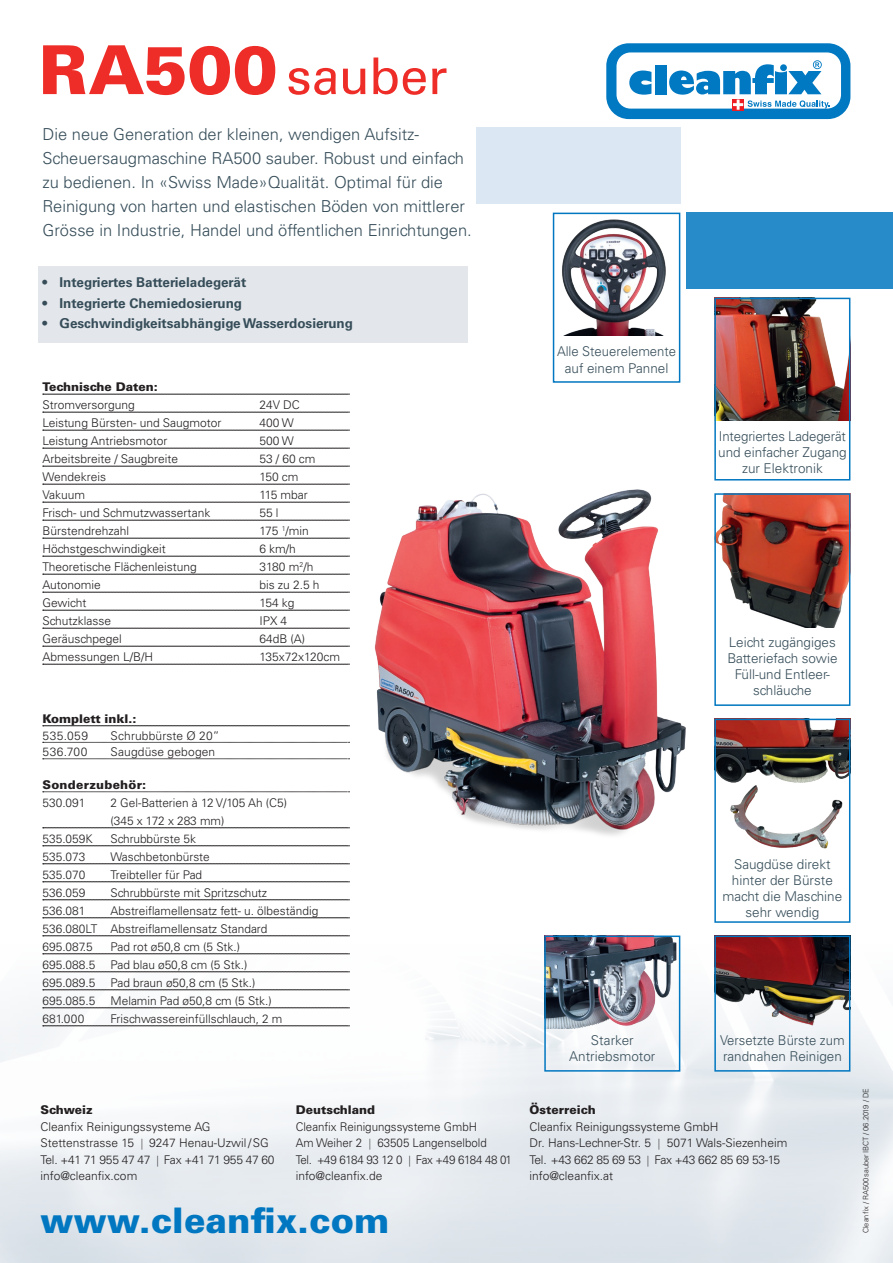
<style>
.page{position:relative;width:893px;height:1263px;background:#fff}
.page>*{position:absolute;margin:0;border:0;box-sizing:border-box;transform-origin:0 0}
.t1{font:50.7px "Univers LT Std";letter-spacing:-.01em;color:#ee2d28}
.t2{font:900 35.25px "Univers LT Std";color:#0077c0}
.t3{font:300 16.5px/24px "Univers LT Std";color:#364d59}
.t4{font:300 13.5px/16.2px "Univers LT Std";color:#364d59;text-align:center}
.t5{font:700 13.5px "Univers LT Std";color:#364d59}
.t6{font:300 12px/16.5px "Univers LT Std";color:#231f20}
.t7{font:300 12px/16.5px "Univers LT Std";color:#231f20;scale:.96 1}
.t8{font:900 12px "Univers LT Std";color:#231f20}
.t9{font:900 12px "Univers LT Std";letter-spacing:.02em;color:#231f20}
.t10{font:300 7.5px "Univers LT Std";color:#231f20}
.s1{font-weight:900;font-size:67.5px}
</style>
<div class="page">
<img style="left:0;top:763px;width:893px;height:500px">
<img style="left:717px;top:938px;width:130px;height:90px">
<img style="left:547px;top:938px;width:130px;height:91px">
<img style="left:717px;top:722px;width:130px;height:140px">
<img style="left:717px;top:301px;width:130px;height:120px">
<img style="left:717px;top:496px;width:130px;height:132px">
<div style="left:476px;top:128px;width:204px;height:76px;background:#dce7f4"></div>
<div style="left:38px;top:266px;width:430px;height:76px;background:#e3e7eb"></div>
<svg style="left:606px;top:43px;width:244px;height:76px"></svg>
<div style="left:686px;top:213px;width:207px;height:76px;background:#278bc9"></div>
<img style="left:360px;top:489px;width:339px;height:357px">
<div style="left:553px;top:213px;width:127px;height:170px;background:#fff;border:2px solid #0077c0"></div>
<div style="left:714px;top:493px;width:136px;height:213px;border:2px solid #0077c0"></div>
<div style="left:714px;top:298px;width:136px;height:182px;border:2px solid #0077c0"></div>
<div style="left:714px;top:935px;width:136px;height:136px;border:2px solid #0077c0"></div>
<div style="left:544px;top:935px;width:136px;height:136px;border:2px solid #0077c0"></div>
<div style="left:714px;top:719px;width:136px;height:204px;border:2px solid #0077c0"></div>
<img style="left:553px;top:213px;width:127px;height:123px">
<svg style="left:43px;top:394px;width:307px;height:1px"></svg>
<svg style="left:43px;top:412px;width:307px;height:1px"></svg>
<svg style="left:43px;top:430px;width:307px;height:1px"></svg>
<svg style="left:43px;top:448px;width:307px;height:1px"></svg>
<svg style="left:43px;top:466px;width:307px;height:1px"></svg>
<svg style="left:43px;top:484px;width:307px;height:1px"></svg>
<svg style="left:43px;top:502px;width:307px;height:1px"></svg>
<svg style="left:43px;top:520px;width:307px;height:1px"></svg>
<svg style="left:43px;top:538px;width:307px;height:1px"></svg>
<svg style="left:43px;top:556px;width:307px;height:1px"></svg>
<svg style="left:43px;top:574px;width:307px;height:1px"></svg>
<svg style="left:43px;top:592px;width:307px;height:1px"></svg>
<svg style="left:43px;top:610px;width:307px;height:1px"></svg>
<svg style="left:43px;top:628px;width:307px;height:1px"></svg>
<svg style="left:43px;top:646px;width:307px;height:1px"></svg>
<svg style="left:43px;top:664px;width:307px;height:1px"></svg>
<svg style="left:43px;top:725px;width:307px;height:1px"></svg>
<svg style="left:43px;top:742px;width:307px;height:1px"></svg>
<svg style="left:43px;top:758px;width:307px;height:1px"></svg>
<svg style="left:43px;top:791px;width:307px;height:1px"></svg>
<svg style="left:43px;top:827px;width:307px;height:1px"></svg>
<svg style="left:43px;top:845px;width:307px;height:1px"></svg>
<svg style="left:43px;top:863px;width:307px;height:1px"></svg>
<svg style="left:43px;top:881px;width:307px;height:1px"></svg>
<svg style="left:43px;top:899px;width:307px;height:1px"></svg>
<svg style="left:43px;top:917px;width:307px;height:1px"></svg>
<svg style="left:43px;top:935px;width:307px;height:1px"></svg>
<svg style="left:43px;top:953px;width:307px;height:1px"></svg>
<svg style="left:43px;top:971px;width:307px;height:1px"></svg>
<svg style="left:43px;top:989px;width:307px;height:1px"></svg>
<svg style="left:43px;top:1007px;width:307px;height:1px"></svg>
<svg style="left:43px;top:1025px;width:307px;height:1px"></svg>
<h1 class="t1" style="left:39px;top:46px;width:410px"><span class="s1">RA500</span> sauber</h1>
<p class="t3" style="left:43px;top:122px;width:431px">Die neue Generation der kleinen, wendigen Aufsitz-Scheuersaugmaschine RA500 sauber. Robust und einfach zu bedienen. In «Swiss Made»Qualität. Optimal für die Reinigung von harten und elastischen Böden von mittlerer Grösse in Industrie, Handel und öffentlichen Einrichtungen.</p>
<p class="t5" style="left:43px;top:275px;width:205px">• Integriertes Batterieladegerät</p>
<p class="t5" style="left:43px;top:295px;width:201px">• Integrierte Chemiedosierung</p>
<p class="t5" style="left:43px;top:315px;width:312px">• Geschwindigkeitsabhängige Wasserdosierung</p>
<p class="t8" style="left:43px;top:380px;width:117px">Technische Daten:</p>
<p class="t6" style="left:43px;top:397px;width:94px">Stromversorgung</p>
<p class="t6" style="left:259px;top:397px;width:42px">24V DC</p>
<p class="t6" style="left:43px;top:415px;width:181px">Leistung Bürsten- und Saugmotor</p>
<p class="t6" style="left:259px;top:415px;width:36px">400 W</p>
<p class="t6" style="left:43px;top:433px;width:127px">Leistung Antriebsmotor</p>
<p class="t6" style="left:259px;top:433px;width:36px">500 W</p>
<p class="t6" style="left:43px;top:451px;width:137px">Arbeitsbreite / Saugbreite</p>
<p class="t6" style="left:259px;top:451px;width:58px">53 / 60 cm</p>
<p class="t6" style="left:43px;top:469px;width:65px">Wendekreis</p>
<p class="t6" style="left:259px;top:469px;width:41px">150 cm</p>
<p class="t6" style="left:43px;top:487px;width:44px">Vakuum</p>
<p class="t6" style="left:259px;top:487px;width:50px">115 mbar</p>
<p class="t6" style="left:43px;top:505px;width:169px">Frisch- und Schmutzwassertank</p>
<p class="t6" style="left:259px;top:505px;width:21px">55 l</p>
<p class="t6" style="left:43px;top:523px;width:88px">Bürstendrehzahl</p>
<p class="t6" style="left:259px;top:523px;width:51px">175 <sup>1</sup>/min</p>
<p class="t6" style="left:43px;top:541px;width:125px">Höchstgeschwindigkeit</p>
<p class="t6" style="left:259px;top:541px;width:38px">6 km/h</p>
<p class="t6" style="left:43px;top:559px;width:156px">Theoretische Flächenleistung</p>
<p class="t6" style="left:259px;top:559px;width:55px">3180 m<sup>2</sup>/h</p>
<p class="t6" style="left:43px;top:577px;width:60px">Autonomie</p>
<p class="t6" style="left:259px;top:577px;width:62px">bis zu 2.5 h</p>
<p class="t6" style="left:43px;top:595px;width:45px">Gewicht</p>
<p class="t6" style="left:259px;top:595px;width:37px">154 kg</p>
<p class="t6" style="left:43px;top:613px;width:70px">Schutzklasse</p>
<p class="t6" style="left:259px;top:613px;width:29px">IPX 4</p>
<p class="t6" style="left:43px;top:631px;width:81px">Geräuschpegel</p>
<p class="t6" style="left:259px;top:631px;width:47px">64dB (A)</p>
<p class="t6" style="left:43px;top:649px;width:112px">Abmessungen L/B/H</p>
<p class="t6" style="left:259px;top:649px;width:82px">135x72x120cm</p>
<p class="t8" style="left:43px;top:711px;width:96px">Komplett inkl.:</p>
<p class="t6" style="left:43px;top:727px;width:47px">535.059</p>
<p class="t6" style="left:111px;top:727px;width:110px">Schrubbürste Ø 20”</p>
<p class="t6" style="left:43px;top:744px;width:47px">536.700</p>
<p class="t6" style="left:111px;top:744px;width:106px">Saugdüse gebogen</p>
<p class="t9" style="left:43px;top:777px;width:105px">Sonderzubehör:</p>
<p class="t6" style="left:43px;top:795px;width:44px">530.091</p>
<p class="t6" style="left:111px;top:794px;width:178px;line-height:18px">2 Gel-Batterien à 12 V/105 Ah (C5) (345 x 172 x 283 mm)</p>
<p class="t6" style="left:43px;top:831px;width:52px">535.059K</p>
<p class="t6" style="left:111px;top:831px;width:87px">Schrubbürste 5k</p>
<p class="t6" style="left:43px;top:849px;width:44px">535.073</p>
<p class="t6" style="left:111px;top:849px;width:101px">Waschbetonbürste</p>
<p class="t6" style="left:43px;top:867px;width:44px">535.070</p>
<p class="t6" style="left:111px;top:867px;width:93px">Treibteller für Pad</p>
<p class="t6" style="left:43px;top:885px;width:44px">536.059</p>
<p class="t6" style="left:111px;top:885px;width:158px">Schrubbürste mit Spritzschutz</p>
<p class="t6" style="left:43px;top:903px;width:44px">536.081</p>
<p class="t6" style="left:43px;top:902px;width:277px;line-height:18px;text-indent:68px">Abstreiflamellensatz fett- u. ölbeständig<br>536.080LT Abstreiflamellensatz Standard<br>695.087.5</p>
<p class="t6" style="left:111px;top:939px;width:131px">Pad rot ø50,8 cm (5 Stk.)</p>
<p class="t6" style="left:43px;top:957px;width:54px">695.088.5</p>
<p class="t6" style="left:111px;top:957px;width:138px">Pad blau ø50,8 cm (5 Stk.)</p>
<p class="t6" style="left:43px;top:975px;width:54px">695.089.5</p>
<p class="t6" style="left:111px;top:975px;width:146px">Pad braun ø50,8 cm (5 Stk.)</p>
<p class="t6" style="left:43px;top:993px;width:54px">695.085.5</p>
<p class="t6" style="left:111px;top:993px;width:163px">Melamin Pad ø50,8 cm (5 Stk.)</p>
<p class="t6" style="left:43px;top:1011px;width:43px">681.000</p>
<p class="t6" style="left:111px;top:1011px;width:173px">Frischwassereinfüllschlauch, 2 m</p>
<p class="t8" style="left:41px;top:1102px;width:54px">Schweiz</p>
<p class="t6" style="left:41px;top:1118px;width:171px">Cleanfix Reinigungssysteme AG<br>Stettenstrasse 15</p>
<p class="t6" style="left:41px;top:1135px;width:235px;text-indent:109px">9247 Henau-Uzwil/SG<br>Tel. +41 71 955 47 47 Fax +41 71 955 47 60 info@cleanfix.com</p>
<p class="t8" style="left:296px;top:1102px;width:81px">Deutschland</p>
<p class="t7" style="left:296px;top:1118px;width:190px">Cleanfix Reinigungssysteme GmbH<br>Am Weiher 2</p>
<p class="t7" style="left:296px;top:1135px;width:227px;text-indent:82px">63505 Langenselbold<br>Tel. +49 6184 93 12 0 Fax +49 6184 48 01 info@cleanfix.de</p>
<h2 class="t2" style="left:41px;top:1198px;width:350px">www.cleanfix.com</h2>
<p class="t4" style="left:557px;top:343px;width:121px">Alle Steuerelemente auf einem Pannel</p>
<p class="t4" style="left:718px;top:428px;width:130px">Integriertes Ladegerät und einfacher Zugang zur Elektronik</p>
<p class="t4" style="left:727px;top:634px;width:112px">Leicht zugängiges<br>Batteriefach sowie<br>Füll-und Entleer&shy;schläuche</p>
<p class="t4" style="left:722px;top:856px;width:121px">Saugdüse direkt hinter der Bürste macht die Maschine sehr wendig</p>
<p class="t4" style="left:569px;top:1032px;width:88px">Starker<br>Antriebsmotor</p>
<p class="t4" style="left:720px;top:1032px;width:126px;text-align:left">Versetzte Bürste zum randnahen Reinigen</p>
<p class="t8" style="left:530px;top:1102px;width:68px">Österreich</p>
<p class="t6" style="left:530px;top:1118px;width:190px">Cleanfix Reinigungssysteme GmbH<br>Dr. Hans-Lechner-Str. 5</p>
<p class="t6" style="left:530px;top:1135px;width:259px;text-indent:137px">5071 Wals-Siezenheim<br>Tel. +43 662 85 69 53 Fax +43 662 85 69 53-15 info@cleanfix.at</p>
<p class="t10" style="left:861px;top:1233px;width:146px;rotate:-90deg">Cleanfix / RA500sauberIBCT / 06.2019 / DE</p>
</div>
